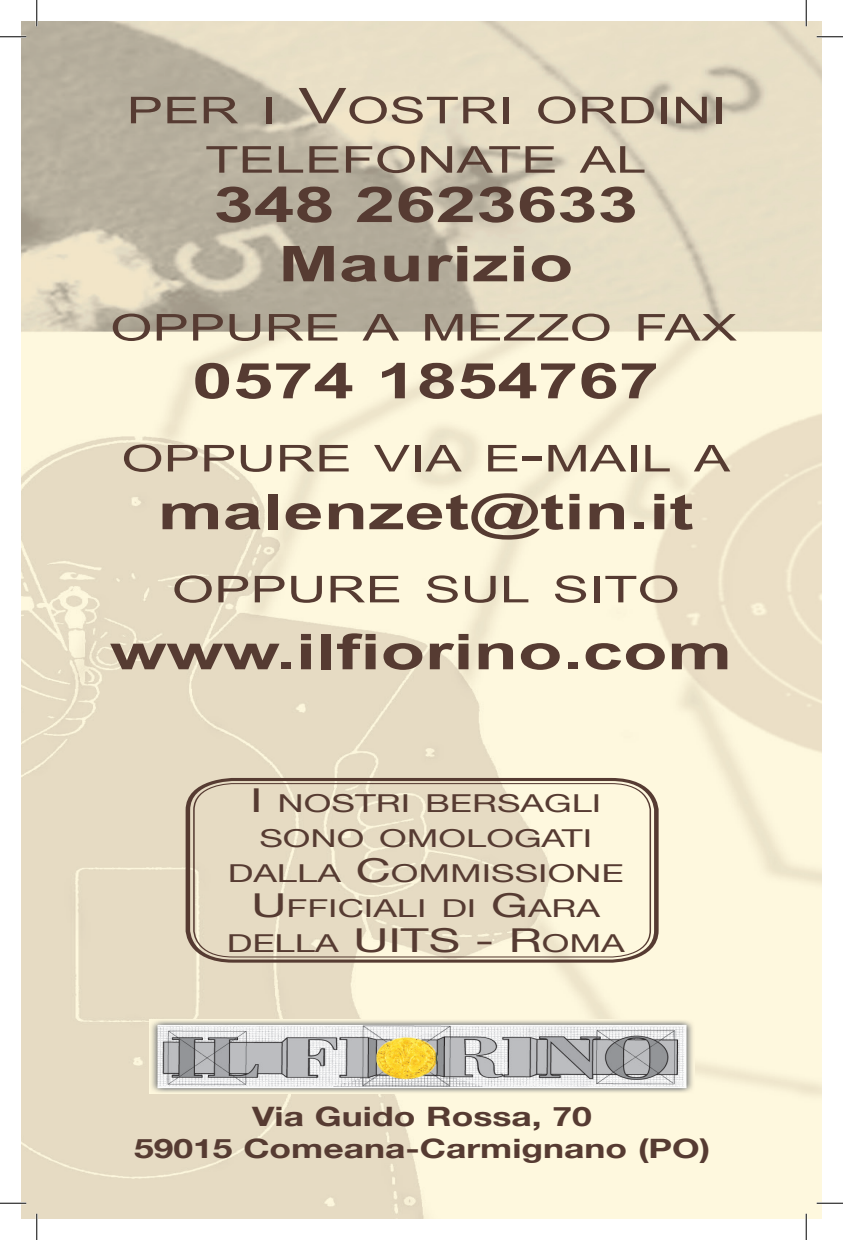
<style>
.page{position:relative;width:843px;height:1240px;background:#fff}
.page>*{position:absolute;margin:0;border:0;box-sizing:border-box;transform-origin:0 0}
.t1{font:700 49.35px/59.1px "Arial";color:#563b32;text-align:center;scale:1.47 1}
.t2{font:36.93px/49.4px "Arial";color:#563b32;text-align:center;scale:1.47 1}
.t3{font:700 26.78px/32px "Helvetica Neue";color:#563b32;text-align:center;scale:1.33 1}
.t4{font:24.68px/35px "Helvetica Neue";color:#563b32;text-align:center;scale:1.47 1}
.s1{font-size:49.35px}
.s2{font-size:32.9px}
</style>
<div class="page">
<img style="left:22px;top:22px;width:799px;height:1195px">
<img style="left:149px;top:1018px;width:545px;height:75px">
<svg style="left:183px;top:776px;width:477px;height:188px;background:#aa9987"></svg>
<svg style="left:192px;top:782px;width:459px;height:175px;background:#eae0c8"></svg>
<hr style="left:0;top:36px;width:26px;height:2px;background:#fff">
<hr style="left:816px;top:36px;width:26px;height:2px;background:#fff">
<hr style="left:0;top:1201px;width:26px;height:3px;background:#fff">
<hr style="left:816px;top:1201px;width:26px;height:3px;background:#fff">
<hr style="left:36px;top:0;width:2px;height:26px;background:#fff">
<hr style="left:36px;top:1213px;width:2px;height:26px;background:#fff">
<hr style="left:805px;top:0;width:2px;height:26px;background:#fff">
<hr style="left:805px;top:1213px;width:2px;height:26px;background:#fff">
<svg style="left:0;top:36px;width:26px;height:1px"></svg>
<svg style="left:816px;top:36px;width:26px;height:1px"></svg>
<svg style="left:0;top:1202px;width:26px;height:1px"></svg>
<svg style="left:816px;top:1202px;width:26px;height:1px"></svg>
<svg style="left:36px;top:0;width:1px;height:26px"></svg>
<svg style="left:36px;top:1213px;width:1px;height:26px"></svg>
<svg style="left:805px;top:0;width:1px;height:26px"></svg>
<svg style="left:805px;top:1213px;width:1px;height:26px"></svg>
<h2 class="t2" style="left:127px;top:86px;width:409px">PER I <span class="s1">V</span>OSTRI ORDINI<br>TELEFONATE AL</h2>
<h1 class="t1" style="left:213px;top:177px;width:290px">348 2623633<br>Maurizio</h1>
<h2 class="t2" style="left:110px;top:303px;width:428px">OPPURE A MEZZO FAX</h2>
<h1 class="t1" style="left:192px;top:353px;width:319px">0574 1854767</h1>
<h2 class="t2" style="left:121px;top:434px;width:415px">OPPURE VIA E<span class="s1">-</span>MAIL A</h2>
<h1 class="t1" style="left:158px;top:484px;width:366px">malenzet@tin.it</h1>
<h2 class="t2" style="left:172px;top:565px;width:347px">OPPURE SUL SITO</h2>
<h1 class="t1" style="left:110px;top:624px;width:424px">www.ilfiorino.com</h1>
<p class="t4" style="left:227px;top:787px;width:272px"><span class="s2">I</span> NOSTRI BERSAGLI<br>SONO OMOLOGATI<br>DALLA <span class="s2">C</span>OMMISSIONE<br><span class="s2">U</span>FFICIALI DI <span class="s2">G</span>ARA<br>DELLA <span class="s2">UITS - R</span>OMA</p>
<p class="t3" style="left:134px;top:1101px;width:434px">Via Guido Rossa, 70<br>59015 Comeana-Carmignano (PO)</p>
</div>
